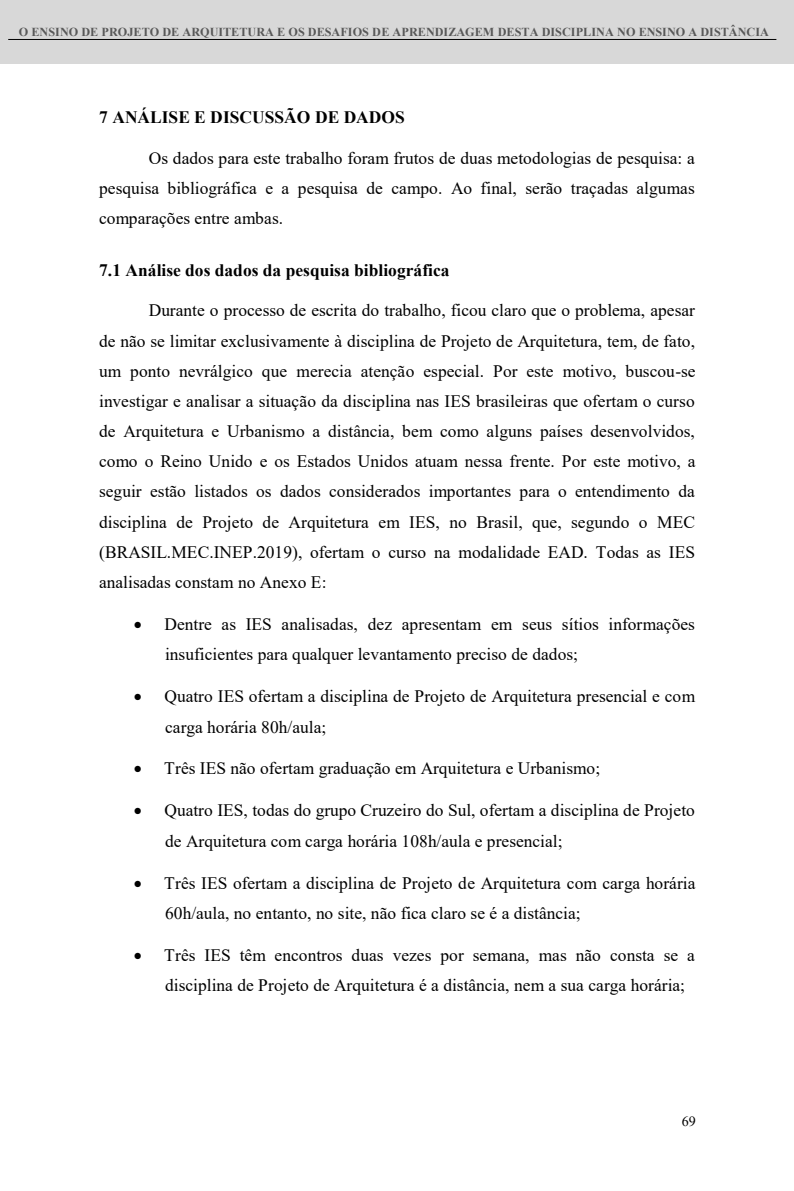
<style>
.page{position:relative;width:794px;height:1191px;background:#fff}
.page>*{position:absolute;margin:0;border:0;box-sizing:border-box;transform-origin:0 0}
.t1{font:17.5px/30.3px "Times New Roman";color:#000}
.t2{font:700 17.5px "Times New Roman";color:#000}
.t3{font:14px "Times New Roman";color:#000}
.t4{font:700 12.25px "Times New Roman";color:#595959}
</style>
<div class="page">
<div style="left:0;top:0;width:794px;height:63px;background:#d8d8d8"></div>
<hr style="left:8px;top:39px;width:768px;height:1px;background:#000">
<p class="t4" style="left:19px;top:23px;width:751px">O ENSINO DE PROJETO DE ARQUITETURA E OS DESAFIOS DE APRENDIZAGEM DESTA DISCIPLINA NO ENSINO A DISTÂNCIA</p>
<p class="t2" style="left:99px;top:104px;width:307px">7 ANÁLISE E DISCUSSÃO DE DADOS</p>
<p class="t1" style="left:99px;top:142px;width:597px;text-align:justify;text-indent:50px">Os dados para este trabalho foram frutos de duas metodologias de pesquisa: a pesquisa bibliográfica e a pesquisa de campo. Ao final, serão traçadas algumas comparações entre ambas.</p>
<p class="t2" style="left:99px;top:257px;width:352px">7.1 Análise dos dados da pesquisa bibliográfica</p>
<p class="t1" style="left:99px;top:295px;width:598px;text-align:justify;text-indent:50px">Durante o processo de escrita do trabalho, ficou claro que o problema, apesar de não se limitar exclusivamente à disciplina de Projeto de Arquitetura, tem, de fato, um ponto nevrálgico que merecia atenção especial. Por este motivo, buscou-se investigar e analisar a situação da disciplina nas IES brasileiras que ofertam o curso de Arquitetura e Urbanismo a distância, bem como alguns países desenvolvidos, como o Reino Unido e os Estados Unidos atuam nessa frente. Por este motivo, a seguir estão listados os dados considerados importantes para o entendimento da disciplina de Projeto de Arquitetura em IES, no Brasil, que, segundo o MEC (BRASIL.MEC.INEP.2019), ofertam o curso na modalidade EAD. Todas as IES analisadas constam no Anexo E:</p>
<p class="t1" style="left:165px;top:608px;width:531px;text-indent:-31px">• Dentre as IES analisadas, dez apresentam em seus sítios informações insuficientes para qualquer levantamento preciso de dados;</p>
<p class="t1" style="left:165px;top:681px;width:531px;text-indent:-31px">• Quatro IES ofertam a disciplina de Projeto de Arquitetura presencial e com carga horária 80h/aula;</p>
<p class="t1" style="left:134px;top:753px;width:468px">• Três IES não ofertam graduação em Arquitetura e Urbanismo;</p>
<p class="t1" style="left:165px;top:795px;width:531px;text-indent:-31px">• Quatro IES, todas do grupo Cruzeiro do Sul, ofertam a disciplina de Projeto de Arquitetura com carga horária 108h/aula e presencial;</p>
<p class="t1" style="left:165px;top:867px;width:532px;text-indent:-31px">• Três IES ofertam a disciplina de Projeto de Arquitetura com carga horária<br>60h/aula, no entanto, no site, não fica claro se é a distância;</p>
<p class="t1" style="left:165px;top:939px;width:531px;text-indent:-31px">• Três IES têm encontros duas vezes por semana, mas não consta se a disciplina de Projeto de Arquitetura é a distância, nem a sua carga horária;</p>
<p class="t3" style="left:682px;top:1111px;width:16px">69</p>
</div>
